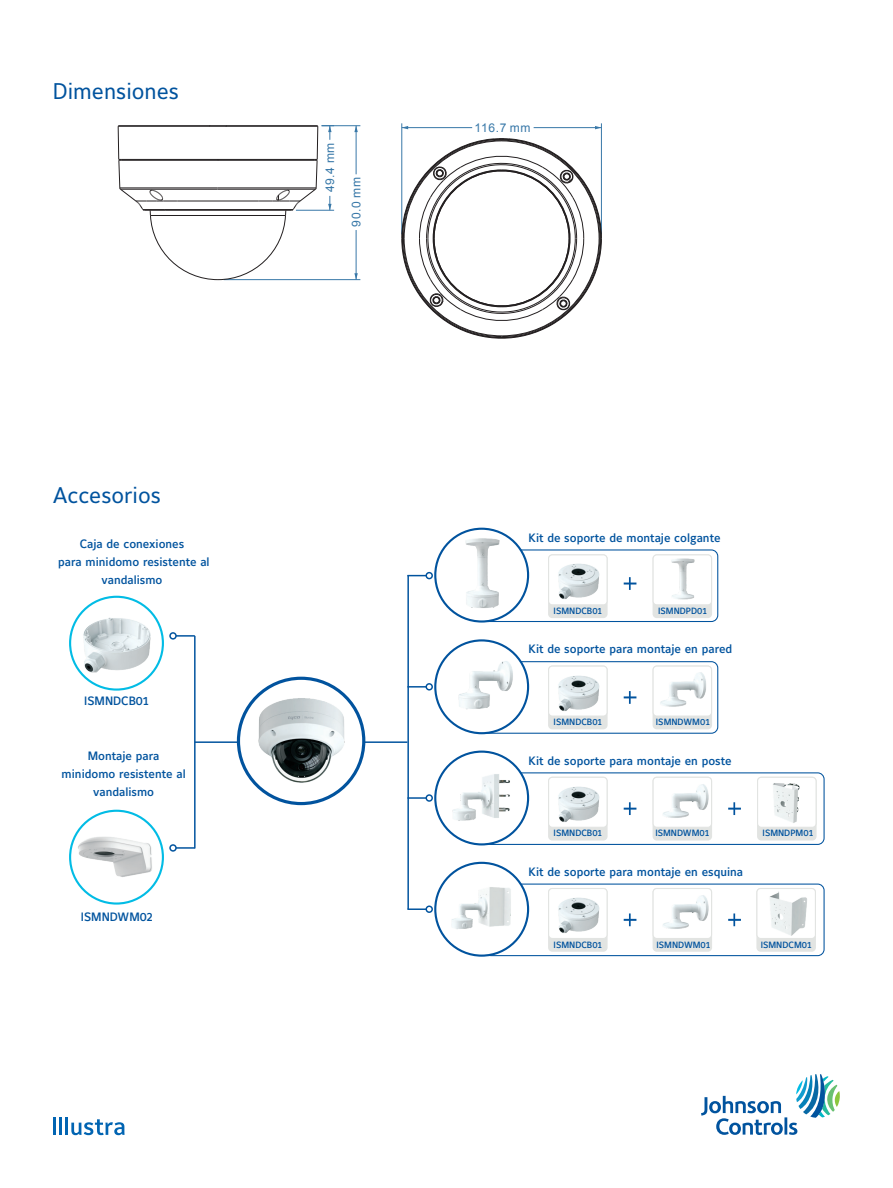
<style>
.page{position:relative;width:893px;height:1188px;background:#fff}
.page>*{position:absolute;margin:0;border:0;box-sizing:border-box;transform-origin:0 0}
.t1{font:22.5px "Maurea Jci Lf ML";color:#01539e}
.t2{font:500 12px/18px "Maurea Jci Lf ML";color:#01539e;text-align:center}
.t3{font:12px/26.2px "Arial";letter-spacing:.055em;color:#3878a8}
.t4{font:500 9px "Maurea Jci Lf ML";color:#01539e}
</style>
<div class="page">
<svg style="left:701px;top:1074px;width:139px;height:61px"></svg>
<hr style="left:224px;top:279px;width:136px;height:1px;background:#3878a8">
<hr style="left:322px;top:125px;width:38px;height:1px;background:#3878a8">
<hr style="left:356px;top:230px;width:1px;height:50px;background:#3878a8">
<svg style="left:354px;top:273px;width:4px;height:7px"></svg>
<hr style="left:356px;top:126px;width:1px;height:48px;background:#3878a8">
<svg style="left:354px;top:126px;width:4px;height:6px"></svg>
<svg style="left:118px;top:125px;width:216px;height:155px"></svg>
<hr style="left:601px;top:123px;width:1px;height:111px;background:#3878a8">
<hr style="left:402px;top:123px;width:1px;height:111px;background:#3878a8">
<hr style="left:534px;top:127px;width:67px;height:1px;background:#3878a8">
<svg style="left:595px;top:126px;width:6px;height:3px"></svg>
<hr style="left:402px;top:127px;width:70px;height:1px;background:#3878a8">
<svg style="left:401px;top:135px;width:201px;height:204px"></svg>
<hr style="left:195px;top:741px;width:212px;height:2px;background:#01539e">
<hr style="left:194px;top:636px;width:2px;height:212px;background:#01539e">
<img style="left:238px;top:683px;width:126px;height:116px">
<div style="left:237px;top:677px;width:128px;height:128px;border:3px solid #01539e;border-radius:50%"></div>
<img style="left:70px;top:597px;width:93px;height:93px;border-radius:46px">
<div style="left:69px;top:596px;width:95px;height:95px;border:2px solid #02bce5;border-radius:50%"></div>
<img style="left:70px;top:818px;width:93px;height:78px">
<div style="left:69px;top:810px;width:95px;height:95px;border:2px solid #02bce5;border-radius:50%"></div>
<svg style="left:407px;top:908px;width:18px;height:2px"></svg>
<div style="left:425px;top:906px;width:8px;height:7px;border:1px solid #01539e;border-radius:50%"></div>
<svg style="left:409px;top:797px;width:16px;height:2px"></svg>
<div style="left:425px;top:794px;width:8px;height:8px;border:1px solid #01539e;border-radius:50%"></div>
<svg style="left:177px;top:635px;width:18px;height:2px"></svg>
<div style="left:169px;top:632px;width:8px;height:8px;border:1px solid #01539e;border-radius:50%"></div>
<svg style="left:409px;top:575px;width:16px;height:1px"></svg>
<div style="left:425px;top:572px;width:8px;height:7px;border:1px solid #01539e;border-radius:50%"></div>
<svg style="left:409px;top:686px;width:16px;height:2px"></svg>
<div style="left:425px;top:683px;width:8px;height:8px;border:1px solid #01539e;border-radius:50%"></div>
<svg style="left:177px;top:847px;width:18px;height:2px"></svg>
<div style="left:169px;top:844px;width:8px;height:8px;border:1px solid #01539e;border-radius:50%"></div>
<hr style="left:407px;top:575px;width:2px;height:334px;background:#01539e">
<div style="left:484px;top:884px;width:341px;height:72px;border:1px solid #01539e;border-radius:6px"></div>
<div style="left:548px;top:888px;width:60px;height:64px;background:#e2e4e2;border-radius:4px"></div>
<img style="left:550px;top:890px;width:58px;height:49px">
<div style="left:548px;top:888px;width:60px;height:51px;border:1px solid #e2e4e2;border-radius:4px"></div>
<div style="left:653px;top:888px;width:59px;height:64px;background:#e2e4e2;border-radius:4px"></div>
<img style="left:655px;top:890px;width:55px;height:47px">
<div style="left:653px;top:888px;width:59px;height:51px;border:1px solid #e2e4e2;border-radius:4px"></div>
<div style="left:756px;top:888px;width:60px;height:64px;background:#e2e4e2;border-radius:4px"></div>
<div style="left:757px;top:889px;width:58px;height:49px;background:#fff;border-radius:4px"></div>
<img style="left:770px;top:891px;width:37px;height:45px">
<div style="left:756px;top:888px;width:60px;height:51px;border:1px solid #e2e4e2;border-radius:4px"></div>
<svg style="left:624px;top:913px;width:12px;height:13px"></svg>
<svg style="left:728px;top:913px;width:13px;height:13px"></svg>
<div style="left:435px;top:863px;width:93px;height:93px;background:#fff;border-radius:50%"></div>
<img style="left:441px;top:883px;width:70px;height:52px">
<div style="left:434px;top:862px;width:95px;height:95px;border:2px solid #01539e;border-radius:50%"></div>
<div style="left:482px;top:549px;width:236px;height:73px;border:1px solid #01539e;border-radius:6px"></div>
<svg style="left:435px;top:529px;width:93px;height:93px"></svg>
<img style="left:444px;top:531px;width:75px;height:88px">
<div style="left:434px;top:528px;width:95px;height:95px;border:2px solid #01539e;border-radius:50%"></div>
<div style="left:548px;top:554px;width:60px;height:64px;background:#e2e4e2;border-radius:4px"></div>
<img style="left:550px;top:556px;width:58px;height:49px">
<div style="left:548px;top:554px;width:60px;height:51px;border:1px solid #e2e4e2;border-radius:4px"></div>
<div style="left:653px;top:554px;width:59px;height:64px;background:#e2e4e2;border-radius:4px"></div>
<div style="left:653px;top:555px;width:59px;height:50px;background:#fff;border-radius:4px"></div>
<img style="left:671px;top:558px;width:24px;height:42px">
<div style="left:653px;top:554px;width:59px;height:51px;border:1px solid #e2e4e2;border-radius:4px"></div>
<svg style="left:624px;top:577px;width:12px;height:13px"></svg>
<div style="left:478px;top:661px;width:240px;height:73px;border:1px solid #01539e;border-radius:6px"></div>
<div style="left:435px;top:640px;width:93px;height:93px;background:#fff;border-radius:50%"></div>
<img style="left:444px;top:658px;width:75px;height:61px">
<div style="left:434px;top:639px;width:95px;height:95px;border:2px solid #01539e;border-radius:50%"></div>
<div style="left:548px;top:666px;width:60px;height:63px;background:#e2e4e2;border-radius:4px"></div>
<img style="left:548px;top:666px;width:60px;height:51px">
<div style="left:548px;top:666px;width:60px;height:51px;border:1px solid #e2e4e2;border-radius:4px"></div>
<div style="left:653px;top:666px;width:59px;height:63px;background:#e2e4e2;border-radius:4px"></div>
<img style="left:655px;top:668px;width:55px;height:46px">
<div style="left:653px;top:666px;width:59px;height:51px;border:1px solid #e2e4e2;border-radius:4px"></div>
<svg style="left:624px;top:691px;width:12px;height:13px"></svg>
<div style="left:484px;top:772px;width:341px;height:73px;border:1px solid #01539e;border-radius:6px"></div>
<div style="left:435px;top:752px;width:93px;height:92px;background:#fff;border-radius:50%"></div>
<img style="left:438px;top:770px;width:82px;height:57px">
<div style="left:434px;top:751px;width:95px;height:94px;border:2px solid #01539e;border-radius:50%"></div>
<div style="left:548px;top:777px;width:60px;height:64px;background:#e2e4e2;border-radius:4px"></div>
<img style="left:549px;top:777px;width:59px;height:51px">
<div style="left:548px;top:777px;width:60px;height:51px;border:1px solid #e2e4e2;border-radius:4px"></div>
<div style="left:653px;top:777px;width:59px;height:64px;background:#e2e4e2;border-radius:4px"></div>
<img style="left:655px;top:779px;width:55px;height:46px">
<div style="left:653px;top:777px;width:59px;height:51px;border:1px solid #e2e4e2;border-radius:4px"></div>
<div style="left:757px;top:777px;width:60px;height:64px;background:#e2e4e2;border-radius:4px"></div>
<div style="left:758px;top:777px;width:58px;height:50px;background:#fff;border-radius:4px"></div>
<img style="left:773px;top:783px;width:27px;height:40px">
<div style="left:757px;top:777px;width:60px;height:51px;border:1px solid #e2e4e2;border-radius:4px"></div>
<svg style="left:624px;top:802px;width:12px;height:13px"></svg>
<svg style="left:728px;top:802px;width:13px;height:13px"></svg>
<hr style="left:53px;top:1118px;width:3px;height:17px;background:#0164b2">
<hr style="left:59px;top:1117px;width:3px;height:18px;background:#0164b2">
<hr style="left:65px;top:1117px;width:3px;height:18px;background:#0164b2">
<svg style="left:71px;top:1119px;width:54px;height:16px"></svg>
<h1 class="t1" style="left:53px;top:77px;width:128px">Dimensiones</h1>
<h1 class="t1" style="left:53px;top:482px;width:110px">Accesorios</h1>
<p class="t2" style="left:58px;top:535px;width:153px">Caja de conexiones<br>para minidomo resistente al vandalismo</p>
<p class="t2" style="left:84px;top:692px;width:66px">ISMNDCB01</p>
<p class="t2" style="left:62px;top:746px;width:126px">Montaje para minidomo resistente al vandalismo</p>
<p class="t2" style="left:81px;top:907px;width:73px">ISMNDWM02</p>
<p class="t3" style="left:317px;top:227px;width:86px;text-indent:35px;rotate:-90deg">49.4 mm<br>90.0 mm</p>
<p class="t3" style="left:475px;top:115px;width:58px">116.7 mm</p>
<p class="t2" style="left:529px;top:529px;width:193px">Kit de soporte de montaje colgante</p>
<p class="t4" style="left:554px;top:605px;width:50px">ISMNDCB01</p>
<p class="t4" style="left:658px;top:605px;width:50px">ISMNDPD01</p>
<p class="t2" style="left:529px;top:640px;width:205px">Kit de soporte para montaje en pared</p>
<p class="t4" style="left:554px;top:717px;width:50px">ISMNDCB01</p>
<p class="t4" style="left:656px;top:717px;width:55px">ISMNDWM01</p>
<p class="t2" style="left:529px;top:751px;width:205px">Kit de soporte para montaje en poste</p>
<p class="t4" style="left:554px;top:828px;width:50px">ISMNDCB01</p>
<p class="t4" style="left:655px;top:828px;width:55px">ISMNDWM01</p>
<p class="t4" style="left:763px;top:828px;width:52px">ISMNDPM01</p>
<p class="t2" style="left:529px;top:863px;width:216px">Kit de soporte para montaje en esquina</p>
<p class="t4" style="left:554px;top:939px;width:50px">ISMNDCB01</p>
<p class="t4" style="left:656px;top:939px;width:55px">ISMNDWM01</p>
<p class="t4" style="left:761px;top:939px;width:52px">ISMNDCM01</p>
</div>
